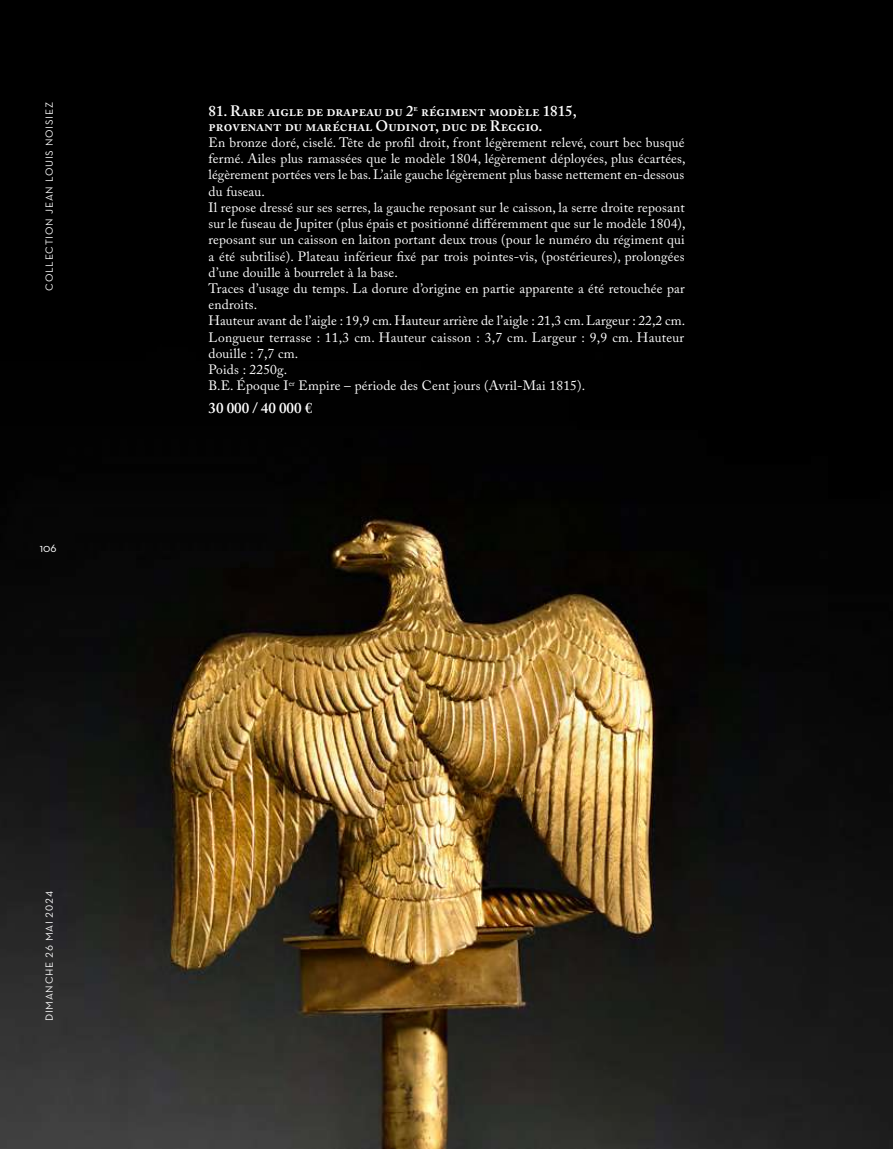
<style>
.page{position:relative;width:893px;height:1149px;background:#fff}
.page>*{position:absolute;margin:0;border:0;box-sizing:border-box;transform-origin:0 0}
.t1{font:600 15px/15px "Adobe Caslon Pro";color:#fff}
.t2{font:13.5px/16.2px "Adobe Caslon Pro";letter-spacing:.015em;color:#fff}
.t3{font:12px "Neutraface Text";color:#fff}
.t4{font:10.5px "Neutraface Text";letter-spacing:.075em;color:#fff}
</style>
<div class="page">
<div style="left:0;top:0;width:893px;height:1148px;background:#000"></div>
<img style="left:0;top:516px;width:893px;height:632px">
<p class="t4" style="left:43px;top:290px;width:190px;rotate:-90deg">COLLECTION JEAN LOUIS NOISIEZ</p>
<p class="t3" style="left:40px;top:540px;width:18px">106</p>
<p class="t4" style="left:43px;top:1021px;width:132px;rotate:-90deg">DIMANCHE 26 MAI 2024</p>
<p class="t1" style="left:209px;top:103px;width:370px">81. Rare aigle de drapeau du 2<sup>e</sup> régiment modèle 1815, provenant du maréchal Oudinot, duc de Reggio.</p>
<p class="t2" style="left:209px;top:134px;width:479px">En bronze doré, ciselé. Tête de profil droit, front légèrement relevé, court bec busqué fermé. Ailes plus ramassées que le modèle 1804, légèrement déployées, plus écartées, légèrement portées vers le bas. L’aile gauche légèrement plus basse nettement en-dessous du fuseau.<br>Il repose dressé sur ses serres, la gauche reposant sur le caisson, la serre droite reposant sur le fuseau de Jupiter (plus épais et positionné différemment que sur le modèle 1804), reposant sur un caisson en laiton portant deux trous (pour le numéro du régiment qui a été subtilisé). Plateau inférieur fixé par trois pointes-vis, (postérieures), prolongées d’une douille à bourrelet à la base.<br>Traces d’usage du temps. La dorure d’origine en partie apparente a été retouchée par endroits.<br>Hauteur avant de l’aigle : 19,9 cm. Hauteur arrière de l’aigle : 2 1,3 cm. Largeur : 22 ,2 cm.<br>Longueur terrasse : 11,3 cm. Hauteur caisson : 3,7 cm. Largeur : 9,9 cm. Hauteur douille : 7,7 cm.<br>Poids : 2250g.<br>B.E. Époque I<sup>er</sup> Empire – période des Cent jours (Avril-Mai 1815).</p>
<p class="t1" style="left:209px;top:399px;width:105px">30 000 / 40 000 €</p>
</div>
